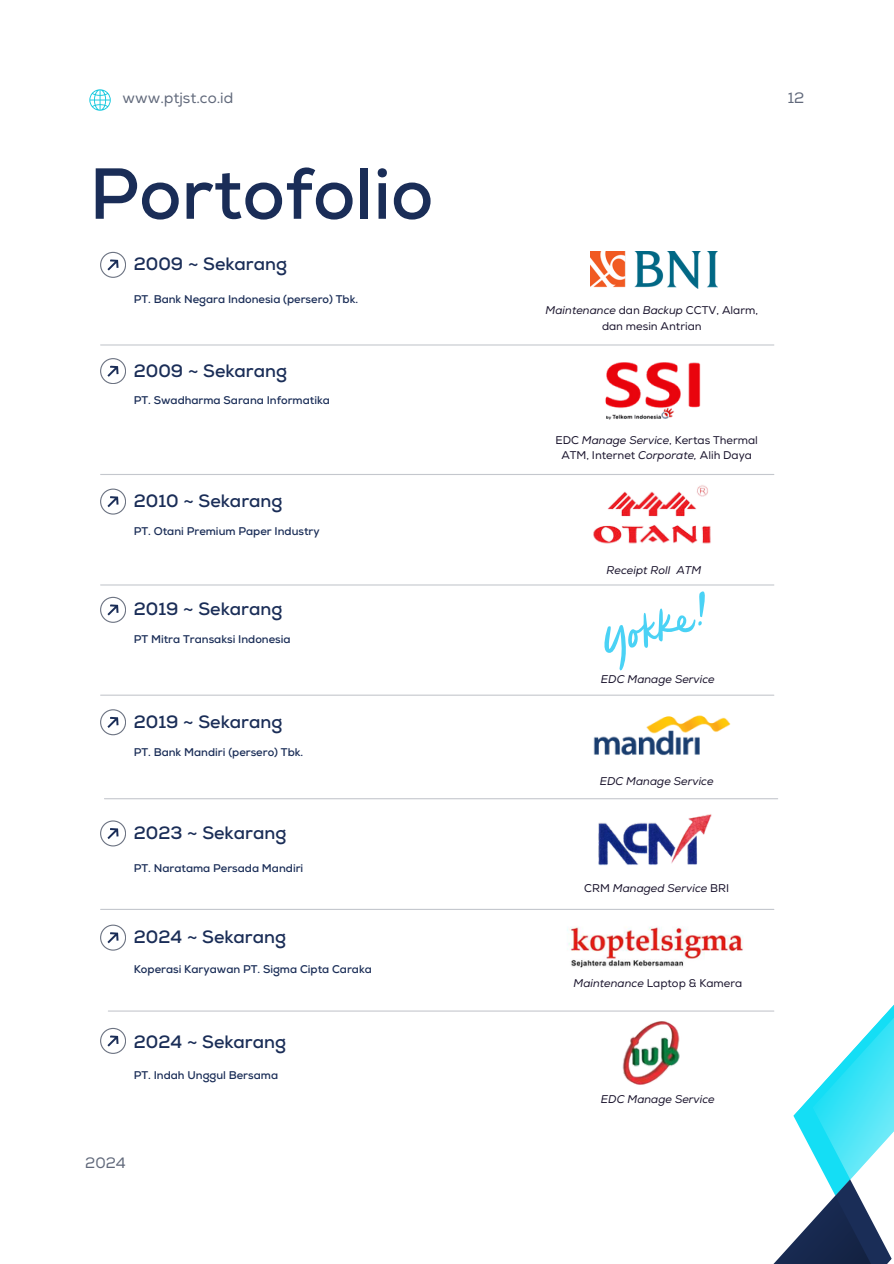
<style>
.page{position:relative;width:894px;height:1264px;background:#fff}
.page>*{position:absolute;margin:0;border:0;box-sizing:border-box;transform-origin:0 0}
.t1{font:700 72px "Nexa";color:#1a2d57}
.t2{font:700 17.85px "Nexa";color:#1a2d57}
.t3{font:15px "Nexa";color:#61697b}
.t4{font:700 11.1px "Nexa";color:#1a2d57}
.t5{font:11.1px/15.1px "Nexa";color:#18122b;text-align:center}
.t6{font:italic 11.1px "Nexa";color:#18122b}
.s1{font-style:italic}
.s2{font-style:normal}
</style>
<div class="page">
<svg style="left:495px;top:1006px;width:398px;height:257px"></svg>
<svg style="left:89px;top:89px;width:22px;height:22px"></svg>
<hr style="left:101px;top:474px;width:672px;height:1px;background:#6c7382">
<hr style="left:101px;top:584px;width:672px;height:1px;background:#6c7382">
<svg style="left:100px;top:252px;width:26px;height:26px"></svg>
<img style="left:590px;top:252px;width:127px;height:37px">
<svg style="left:100px;top:358px;width:26px;height:26px"></svg>
<img style="left:605px;top:362px;width:96px;height:58px">
<hr style="left:101px;top:344px;width:672px;height:1px;background:#6c7382">
<svg style="left:100px;top:488px;width:26px;height:26px"></svg>
<img style="left:593px;top:485px;width:118px;height:59px">
<hr style="left:101px;top:908px;width:672px;height:2px;background:#6c7382">
<svg style="left:100px;top:1027px;width:26px;height:26px"></svg>
<svg style="left:100px;top:597px;width:26px;height:25px"></svg>
<hr style="left:101px;top:694px;width:672px;height:1px;background:#6c7382">
<svg style="left:604px;top:591px;width:101px;height:80px"></svg>
<img style="left:569px;top:1019px;width:169px;height:68px">
<svg style="left:100px;top:820px;width:26px;height:26px"></svg>
<img style="left:598px;top:814px;width:114px;height:52px">
<hr style="left:108px;top:1010px;width:665px;height:1px;background:#6c7382">
<svg style="left:100px;top:709px;width:26px;height:26px"></svg>
<hr style="left:104px;top:798px;width:673px;height:1px;background:#6c7382">
<img style="left:593px;top:715px;width:138px;height:41px">
<svg style="left:100px;top:924px;width:26px;height:26px"></svg>
<img style="left:567px;top:926px;width:176px;height:42px">
<p class="t3" style="left:122px;top:89px;width:112px">www.ptjst.co.id</p>
<p class="t3" style="left:787px;top:89px;width:18px">12</p>
<h4 class="t1" style="left:89px;top:151px;width:345px">Portofolio</h4>
<p class="t2" style="left:134px;top:253px;width:155px">2009 ~ Sekarang</p>
<p class="t4" style="left:134px;top:293px;width:226px">PT. Bank Negara Indonesia (persero) Tbk.</p>
<h4 class="t2" style="left:134px;top:360px;width:155px">2009 ~ Sekarang</h4>
<h2 class="t4" style="left:134px;top:394px;width:198px">PT. Swadharma Sarana Informatika</h2>
<p class="t2" style="left:134px;top:490px;width:150px">2010 ~ Sekarang</p>
<p class="t4" style="left:134px;top:524px;width:187px">PT. Otani Premium Paper Industry</p>
<p class="t2" style="left:134px;top:598px;width:150px">2019 ~ Sekarang</p>
<h4 class="t4" style="left:134px;top:632px;width:158px">PT Mitra Transaksi Indonesia</h4>
<p class="t2" style="left:134px;top:711px;width:150px">2019 ~ Sekarang</p>
<p class="t4" style="left:134px;top:745px;width:171px">PT. Bank Mandiri (persero) Tbk.</p>
<h2 class="t2" style="left:134px;top:822px;width:154px">2023 ~ Sekarang</h2>
<h4 class="t4" style="left:134px;top:861px;width:171px">PT. Naratama Persada Mandiri</h4>
<p class="t2" style="left:134px;top:926px;width:154px">2024 ~ Sekarang</p>
<p class="t4" style="left:134px;top:962px;width:239px">Koperasi Karyawan PT. Sigma Cipta Caraka</p>
<p class="t2" style="left:134px;top:1030px;width:154px">2024 ~ Sekarang</p>
<h2 class="t4" style="left:134px;top:1069px;width:146px">PT. Indah Unggul Bersama</h2>
<h2 class="t3" style="left:85px;top:1154px;width:42px">2024</h2>
<p class="t5" style="left:545px;top:303px;width:214px"><span class="s1">Maintenance</span> dan <span class="s1">Backup</span> CCTV, Alarm, dan mesin Antrian</p>
<p class="t5" style="left:555px;top:433px;width:204px">EDC <span class="s1">Manage Service</span>, Kertas Thermal<br>ATM, Internet <span class="s1">Corporate,</span> Alih Daya</p>
<p class="t6" style="left:606px;top:563px;width:96px">Receipt Roll ATM</p>
<p class="t6" style="left:600px;top:673px;width:115px">EDC Manage Service</p>
<h2 class="t6" style="left:599px;top:774px;width:115px">EDC Manage Service</h2>
<p class="t6" style="left:584px;top:881px;width:146px"><span class="s2">CRM</span> Managed Service <span class="s2">BRI</span></p>
<p class="t5" style="left:573px;top:976px;width:170px"><span class="s1">Maintenance</span> Laptop &amp; Kamera</p>
<p class="t6" style="left:600px;top:1092px;width:115px">EDC Manage Service</p>
</div>
